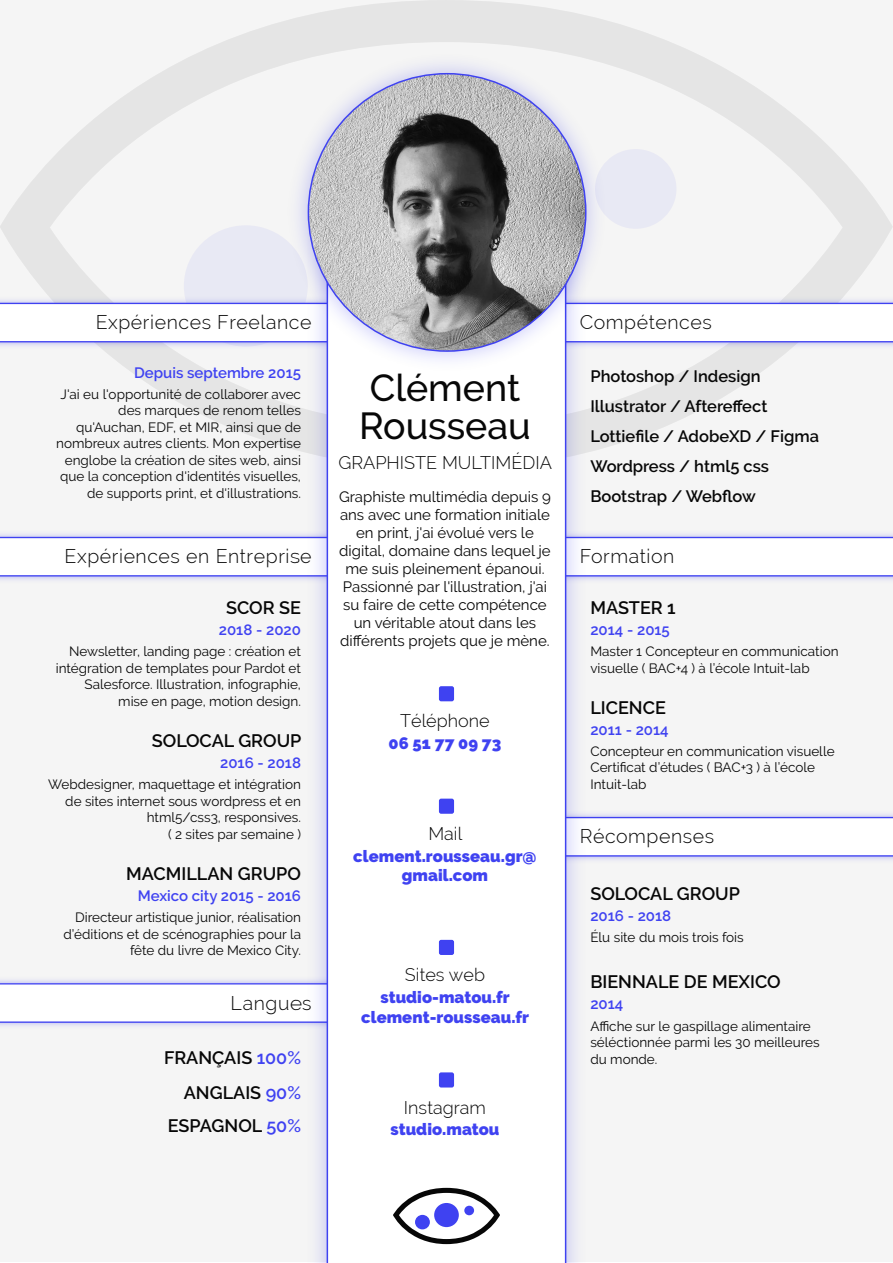
<style>
.page{position:relative;width:893px;height:1263px;background:#fff}
.page>*{position:absolute;margin:0;border:0;box-sizing:border-box;transform-origin:0 0}
.t1{font:500 37.5px/37.5px "Raleway";color:#070707}
.t2{font:300 19.5px "Raleway";letter-spacing:.03em;color:#070707}
.t3{font:600 18px/34.2px "Raleway";color:#070707;text-align:right}
.t4{font:300 18px "Raleway";color:#070707}
.t5{font:600 16.5px/30px "Raleway";color:#070707}
.t6{font:900 16.5px/19.8px "Raleway";color:#3f42f1;text-align:center}
.t7{font:15px/18px "Raleway";color:#070707;text-align:center}
.t8{font:600 15px "Raleway";color:#3f42f1}
.t9{font:13.5px/16.5px "Raleway";color:#070707;text-align:right}
.s1{color:#3f42f1}
</style>
<div class="page">
<img style="left:0;top:0;width:893px;height:1262px">
<h2 class="t2" style="left:96px;top:311px;width:217px">Expériences Freelance</h2>
<p class="t8" style="left:134px;top:364px;width:168px">Depuis septembre 2015</p>
<p class="t9" style="left:56px;top:386px;width:246px">J'ai eu l'opportunité de collaborer avec des marques de renom telles qu'Auchan, EDF, et MIR, ainsi que de nombreux autres clients. Mon expertise englobe la création de sites web, ainsi que la conception d'identités visuelles, de supports print, et d'illustrations.</p>
<h2 class="t2" style="left:65px;top:545px;width:248px">Expériences en Entreprise</h2>
<h3 class="t3" style="left:226px;top:591px;width:76px">SCOR SE</h3>
<p class="t8" style="left:219px;top:621px;width:84px">2018 - 2020</p>
<p class="t9" style="left:56px;top:643px;width:247px">Newsletter, landing page : création et intégration de templates pour Pardot et Salesforce. Illustration, infographie, mise en page, motion design.</p>
<h3 class="t3" style="left:152px;top:724px;width:151px">SOLOCAL GROUP</h3>
<p class="t8" style="left:220px;top:754px;width:82px">2016 - 2018</p>
<p class="t9" style="left:48px;top:776px;width:254px">Webdesigner, maquettage et intégration de sites internet sous wordpress et en html5/css3, responsives.<br>( 2 sites par semaine )</p>
<h3 class="t3" style="left:126px;top:857px;width:176px">MACMILLAN GRUPO</h3>
<p class="t8" style="left:138px;top:887px;width:165px">Mexico city 2015 - 2016</p>
<p class="t9" style="left:64px;top:909px;width:239px">Directeur artistique junior, réalisation d’éditions et de scénographies pour la fête du livre de Mexico City.</p>
<h2 class="t2" style="left:231px;top:991px;width:82px">Langues</h2>
<h3 class="t3" style="left:164px;top:1041px;width:138px">FRANÇAIS <span class="s1">100%<br></span>ANGLAIS <span class="s1">90%<br></span>ESPAGNOL <span class="s1">50%</span></h3>
<h1 class="t1" style="left:359px;top:369px;width:173px">Clément<br>Rousseau</h1>
<h3 class="t4" style="left:338px;top:452px;width:215px">GRAPHISTE MULTIMÉDIA</h3>
<p class="t7" style="left:339px;top:487px;width:213px">Graphiste multimédia depuis 9 ans avec une formation initiale en print, j'ai évolué vers le digital, domaine dans lequel je me suis pleinement épanoui.<br>Passionné par l'illustration, j'ai su faire de cette compétence un véritable atout dans les différents projets que je mène.</p>
<h3 class="t4" style="left:400px;top:710px;width:91px">Téléphone</h3>
<p class="t6" style="left:389px;top:733px;width:114px">06 51 77 09 73</p>
<h3 class="t4" style="left:428px;top:823px;width:35px">Mail</h3>
<p class="t6" style="left:353px;top:846px;width:185px">clement.rousseau.gr@ gmail.com</p>
<h3 class="t4" style="left:405px;top:964px;width:82px">Sites web</h3>
<p class="t6" style="left:361px;top:987px;width:169px">studio-matou.fr clement-rousseau.fr</p>
<h3 class="t4" style="left:404px;top:1097px;width:84px">Instagram</h3>
<p class="t6" style="left:391px;top:1120px;width:110px">studio.matou</p>
<h2 class="t2" style="left:580px;top:311px;width:134px">Compétences</h2>
<p class="t5" style="left:590px;top:361px;width:230px">Photoshop / Indesign<br>Illustrator / Aftereffect<br>Lottiefile / AdobeXD / Figma<br>Wordpress / html5 css<br>Bootstrap / Webflow</p>
<h2 class="t2" style="left:580px;top:545px;width:96px">Formation</h2>
<h3 class="t3" style="left:590px;top:591px;width:87px">MASTER 1</h3>
<p class="t8" style="left:590px;top:621px;width:81px">2014 - 2015</p>
<p class="t9" style="left:590px;top:643px;width:250px;text-align:left">Master 1 Concepteur en communication visuelle ( BAC+4 ) à l’école Intuit-lab</p>
<h3 class="t3" style="left:590px;top:690px;width:77px">LICENCE</h3>
<p class="t8" style="left:590px;top:721px;width:80px">2011 - 2014</p>
<p class="t9" style="left:590px;top:743px;width:246px;text-align:left">Concepteur en communication visuelle<br>Certificat d’études ( BAC+3 ) à l’école<br>Intuit-lab</p>
<h2 class="t2" style="left:580px;top:825px;width:136px">Récompenses</h2>
<h3 class="t3" style="left:590px;top:876px;width:151px">SOLOCAL GROUP</h3>
<p class="t8" style="left:590px;top:907px;width:82px">2016 - 2018</p>
<p class="t9" style="left:590px;top:929px;width:155px">Élu site du mois trois fois</p>
<h3 class="t3" style="left:590px;top:965px;width:192px">BIENNALE DE MEXICO</h3>
<p class="t8" style="left:590px;top:995px;width:34px">2014</p>
<p class="t9" style="left:590px;top:1017px;width:231px;text-align:left">Affiche sur le gaspillage alimentaire séléctionnée parmi les 30 meilleures du monde.</p>
</div>
